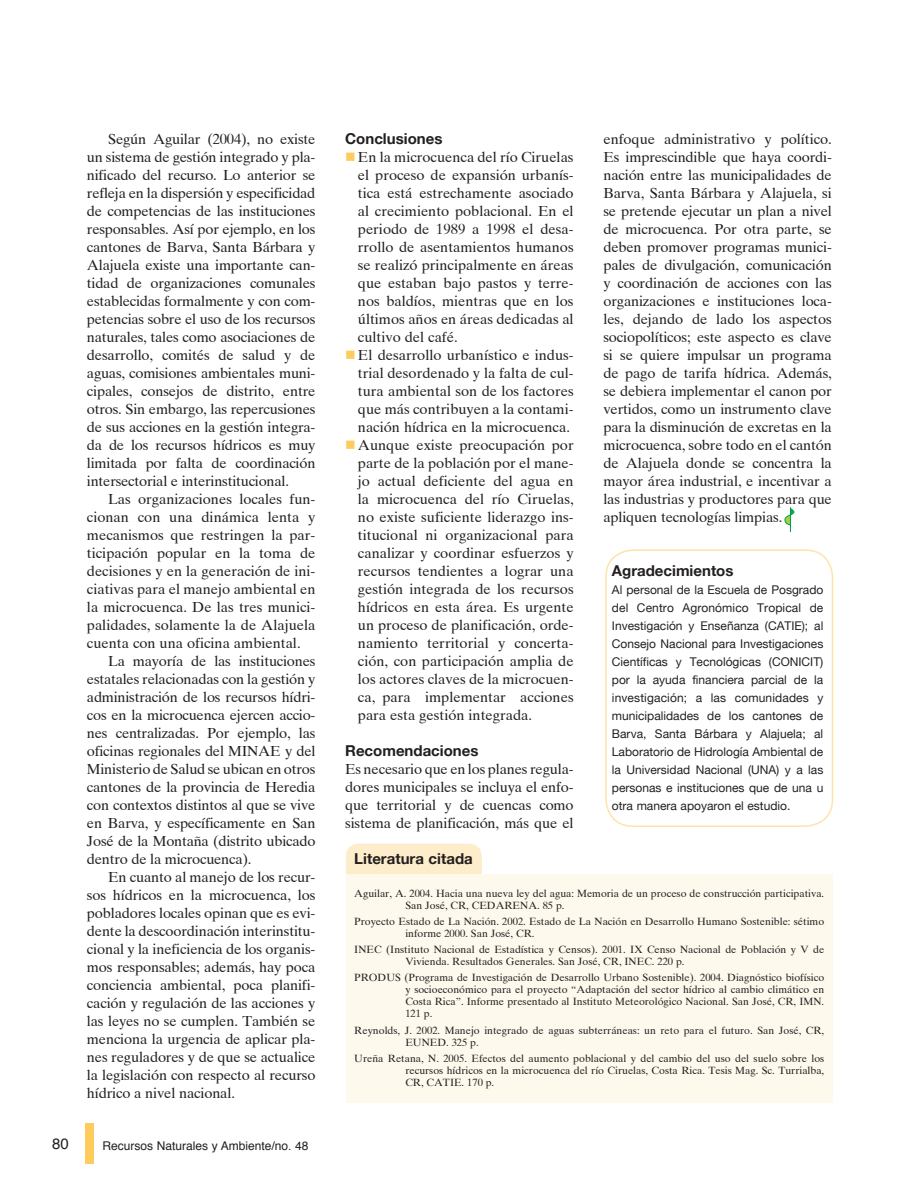
<style>
.page{position:relative;width:918px;height:1188px;background:#fff}
.page>*{position:absolute;margin:0;border:0;box-sizing:border-box;transform-origin:0 0}
.t1{font:700 15px "Helvetica Neue";color:#231f20}
.t2{font:15px "Helvetica";color:#231f20}
.t3{font:14.55px/18px "Times Ten";letter-spacing:-.01em;color:#231f20;text-align:justify}
.t4{font:12px/18px "Helvetica Neue";color:#231f20;text-align:justify}
.t5{font:12px "Helvetica";color:#231f20}
.t6{font:10.5px/12px "Times Ten";color:#231f20}
.s1{color:#fecc5c}
</style>
<div class="page">
<div style="left:85px;top:1123px;width:9px;height:41px;background:#fecc5c"></div>
<div style="left:346px;top:844px;width:136px;height:49px;background:#feedca;border-radius:13px"></div>
<div style="left:346px;top:874px;width:487px;height:229px;background:#fef9ed"></div>
<div style="left:605px;top:549px;width:228px;height:278px;border:2px solid #fee3aa;border-radius:27px"></div>
<svg style="left:785px;top:508px;width:9px;height:24px"></svg>
<p class="t3" style="left:87px;top:130px;width:230px;text-indent:21px">Según Aguilar (2004), no existe un sistema de gestión integrado y pla&shy;nificado del recurso. Lo anterior se refleja en la dispersión y especificidad de competencias de las instituciones responsables. Así por ejemplo, en los cantones de Barva, Santa Bárbara y Alajuela existe una importante can&shy;tidad de organizaciones comunales establecidas formalmente y con com&shy;petencias sobre el uso de los recursos naturales, tales como asociaciones de desarrollo, comités de salud y de aguas, comisiones ambientales muni&shy;cipales, consejos de distrito, entre otros. Sin embargo, las repercusiones de sus acciones en la gestión integra&shy;da de los recursos hídricos es muy limitada por falta de coordinación intersectorial e interinstitucional.</p>
<p class="t3" style="left:87px;top:490px;width:230px;text-indent:21px">Las organizaciones locales fun&shy;cionan con una dinámica lenta y mecanismos que restringen la par&shy;ticipación popular en la toma de decisiones y en la generación de ini&shy;ciativas para el manejo ambiental en la microcuenca. De las tres munici&shy;palidades, solamente la de Alajuela cuenta con una oficina ambiental.</p>
<p class="t3" style="left:87px;top:652px;width:230px;text-indent:21px">La mayoría de las instituciones estatales relacionadas con la gestión y administración de los recursos hídri&shy;cos en la microcuenca ejercen accio&shy;nes centralizadas. Por ejemplo, las oficinas regionales del MINAE y del Ministerio de Salud se ubican en otros cantones de la provincia de Heredia con contextos distintos al que se vive en Barva, y específicamente en San José de la Montaña (distrito ubicado dentro de la microcuenca).</p>
<p class="t3" style="left:87px;top:868px;width:230px;text-indent:21px">En cuanto al manejo de los recur&shy;sos hídricos en la microcuenca, los pobladores locales opinan que es evi&shy;dente la descoordinación interinstitu&shy;cional y la ineficiencia de los organis&shy;mos responsables; además, hay poca conciencia ambiental, poca planifi&shy;cación y regulación de las acciones y las leyes no se cumplen. También se menciona la urgencia de aplicar pla&shy;nes reguladores y de que se actualice la legislación con respecto al recurso hídrico a nivel nacional.</p>
<p class="t2" style="left:52px;top:1134px;width:18px">80</p>
<p class="t5" style="left:102px;top:1138px;width:208px">Recursos Naturales y Ambiente/no. 48</p>
<p class="t1" style="left:345px;top:129px;width:99px">Conclusiones</p>
<p class="t3" style="left:358px;top:148px;width:217px;text-indent:-13px"><span class="s1">■</span>En la microcuenca del río Ciruelas el proceso de expansión urbanís&shy;tica está estrechamente asociado al crecimiento poblacional. En el periodo de 1989 a 1998 el desa&shy;rrollo de asentamientos humanos se realizó principalmente en áreas que estaban bajo pastos y terre&shy;nos baldíos, mientras que en los últimos años en áreas dedicadas al cultivo del café.</p>
<p class="t3" style="left:358px;top:346px;width:217px;text-indent:-13px"><span class="s1">■</span>El desarrollo urbanístico e indus&shy;trial desordenado y la falta de cul&shy;tura ambiental son de los factores que más contribuyen a la contami&shy;nación hídrica en la microcuenca.</p>
<p class="t3" style="left:358px;top:436px;width:217px;text-indent:-13px"><span class="s1">■</span>Aunque existe preocupación por parte de la población por el mane&shy;jo actual deficiente del agua en la microcuenca del río Ciruelas, no existe suficiente liderazgo ins&shy;titucional ni organizacional para canalizar y coordinar esfuerzos y recursos tendientes a lograr una gestión integrada de los recursos hídricos en esta área. Es urgente un proceso de planificación, orde&shy;namiento territorial y concerta&shy;ción, con participación amplia de los actores claves de la microcuen&shy;ca, para implementar acciones para esta gestión integrada.</p>
<p class="t1" style="left:345px;top:741px;width:135px">Recomendaciones</p>
<p class="t3" style="left:345px;top:760px;width:230px">Es necesario que en los planes regula&shy;dores municipales se incluya el enfo&shy;que territorial y de cuencas como sistema de planificación, más que el</p>
<p class="t3" style="left:603px;top:130px;width:230px">enfoque administrativo y político.<br>Es imprescindible que haya coordi&shy;nación entre las municipalidades de Barva, Santa Bárbara y Alajuela, si se pretende ejecutar un plan a nivel de microcuenca. Por otra parte, se deben promover programas munici&shy;pales de divulgación, comunicación y coordinación de acciones con las organizaciones e instituciones loca&shy;les, dejando de lado los aspectos sociopolíticos; este aspecto es clave si se quiere impulsar un programa de pago de tarifa hídrica. Además, se debiera implementar el canon por vertidos, como un instrumento clave para la disminución de excretas en la microcuenca, sobre todo en el cantón de Alajuela donde se concentra la mayor área industrial, e incentivar a las industrias y productores para que apliquen tecnologías limpias.</p>
<p class="t1" style="left:612px;top:561px;width:123px">Agradecimientos</p>
<p class="t4" style="left:612px;top:581px;width:213px">Al personal de la Escuela de Posgrado del Centro Agronómico Tropical de Investigación y Enseñanza (CATIE); al Consejo Nacional para Investigaciones Científicas y Tecnológicas (CONICIT) por la ayuda financiera parcial de la investigación; a las comunidades y municipalidades de los cantones de Barva, Santa Bárbara y Alajuela; al Laboratorio de Hidrología Ambiental de la Universidad Nacional (UNA) y a las personas e instituciones que de una u otra manera apoyaron el estudio.</p>
<p class="t1" style="left:354px;top:849px;width:120px">Literatura citada</p>
<p class="t6" style="left:405px;top:887px;width:420px;text-indent:-51px">Aguilar, A. 2004. Hacia una nueva ley del agua: Memoria de un proceso de construcción participativa.<br>San José, CR, CEDARENA. 85 p.</p>
<p class="t6" style="left:405px;top:915px;width:420px;text-indent:-51px">Proyecto Estado de La Nación. 2002. Estado de La Nación en Desarrollo Humano Sostenible: sétimo informe 2000. San José, CR.</p>
<p class="t6" style="left:405px;top:943px;width:420px;text-indent:-51px">INEC (Instituto Nacional de Estadística y Censos). 2001. IX Censo Nacional de Población y V de<br>Vivienda. Resultados Generales. San José, CR, INEC. 220 p.</p>
<p class="t6" style="left:405px;top:972px;width:420px;text-align:justify;text-indent:-51px">PRODUS (Programa de Investigación de Desarrollo Urbano Sostenible). 2004. Diagnóstico biofísico y socioeconómico para el proyecto “Adaptación del sector hídrico al cambio climático en Costa Rica”. Informe presentado al Instituto Meteorológico Nacional. San José, CR, IMN.<br>121 p.</p>
<p class="t6" style="left:405px;top:1024px;width:420px;text-indent:-51px">Reynolds, J. 2002. Manejo integrado de aguas subterráneas: un reto para el futuro. San José, CR,<br>EUNED. 325 p.</p>
<p class="t6" style="left:405px;top:1052px;width:420px;text-align:justify;text-indent:-51px">Ureña Retana, N. 2005. Efectos del aumento poblacional y del cambio del uso del suelo sobre los recursos hídricos en la microcuenca del río Ciruelas, Costa Rica. Tesis Mag. Sc. Turrialba, CR, CATIE. 170 p.</p>
</div>
